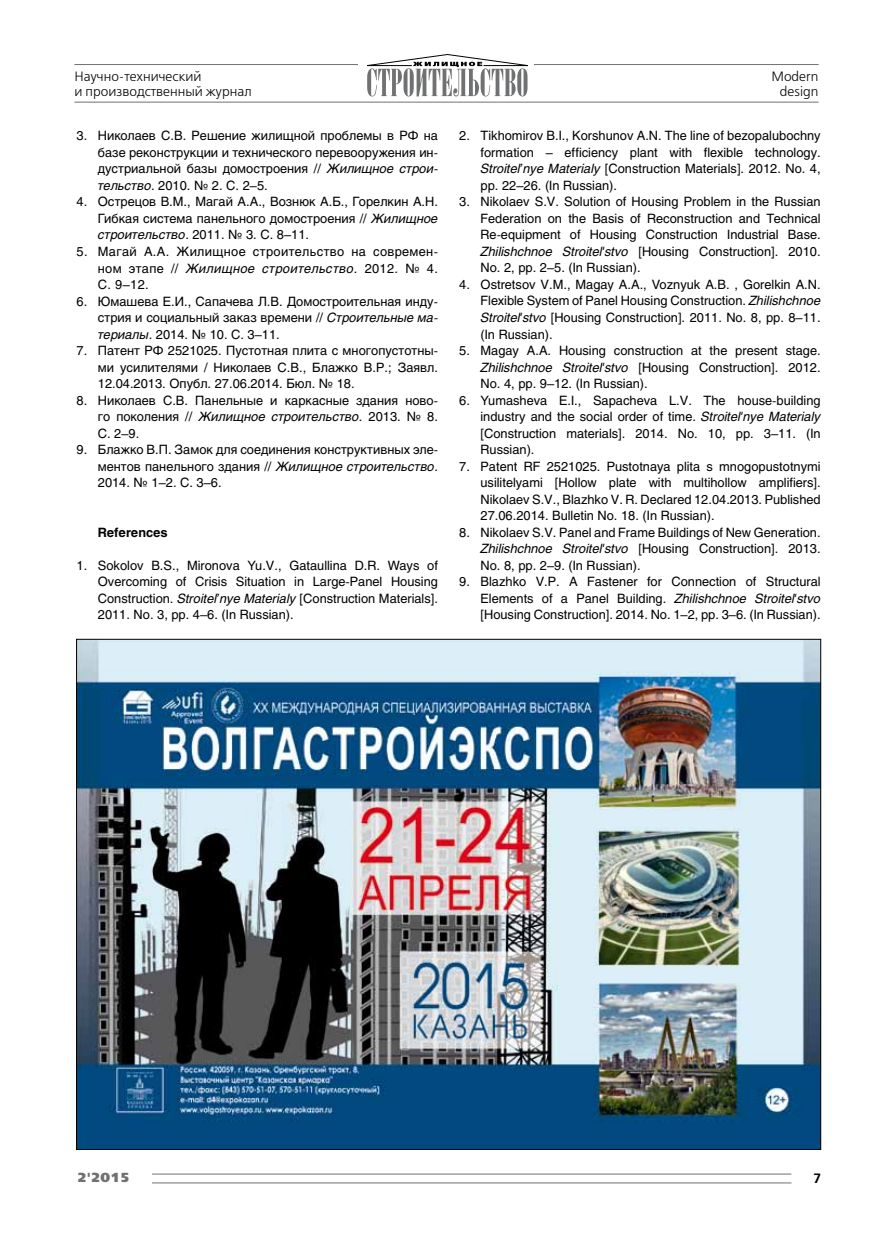
<style>
.page{position:relative;width:893px;height:1234px;background:#fff}
.page>*{position:absolute;margin:0;border:0;box-sizing:border-box;transform-origin:0 0}
.t1{font:13.5px/15px "Free Set C";color:#000;text-align:right}
.t2{font:700 13.5px "Free Set C";color:#000}
.t3{font:13.2px "Free Set Black C";color:#707172}
.t4{font:12.75px/16.5px "Helios";color:#000;text-align:justify}
.t5{font:700 12.75px "Helios";color:#000}
.s1{font-style:italic}
</style>
<div class="page">
<hr style="left:74px;top:102px;width:745px;height:1px;background:#707172">
<hr style="left:77px;top:1182px;width:744px;height:1px;background:#707172">
<hr style="left:77px;top:1173px;width:744px;height:1px;background:#707172">
<hr style="left:74px;top:64px;width:745px;height:1px;background:#707172">
<div style="left:359px;top:51px;width:175px;height:49px;background:#fff"></div>
<svg style="left:367px;top:54px;width:161px;height:42px"></svg>
<div style="left:792px;top:1169px;width:29px;height:15px;background:#fff"></div>
<div style="left:76px;top:1166px;width:75px;height:19px;background:#fff"></div>
<img style="left:78px;top:641px;width:741px;height:506px">
<p class="t1" style="left:74px;top:69px;width:179px;text-align:left">Научно-технический<br>и производственный журнал</p>
<p class="t4" style="left:98px;top:127px;width:342px;text-indent:-21px">3. Николаев С.В. Решение жилищной проблемы в РФ на базе реконструкции и технического перевооружения ин&shy;дустриальной базы домостроения // <span class="s1">Жилищное строи&shy;тельство</span>. 2010. № 2. С. 2–5.</p>
<p class="t4" style="left:98px;top:193px;width:342px;text-indent:-21px">4. Острецов В.М., Магай А.А., Вознюк А.Б., Горелкин А.Н.<br>Гибкая система панельного домостроения // <span class="s1">Жилищное строительство</span>. 2011. № 3. С. 8–11.</p>
<p class="t4" style="left:98px;top:243px;width:342px;text-indent:-21px">5. Магай А.А. Жилищное строительство на современ&shy;ном этапе // <span class="s1">Жилищное строительство</span>. 2012. № 4.<br>С. 9–12.</p>
<p class="t4" style="left:98px;top:292px;width:342px;text-indent:-21px">6. Юмашева Е.И., Сапачева Л.В. Домостроительная инду&shy;стрия и социальный заказ времени // <span class="s1">Строительные ма&shy;териалы</span>. 2014. № 10. С. 3–11.</p>
<p class="t4" style="left:98px;top:342px;width:342px;text-indent:-21px">7. Патент РФ 2521025. Пустотная плита с многопустотны&shy;ми усилителями / Николаев С.В., Блажко В.Р.; Заявл.<br>12.04.2013. Опубл. 27.06.2014. Бюл. № 18.</p>
<p class="t4" style="left:98px;top:391px;width:342px;text-indent:-21px">8. Николаев С.В. Панельные и каркасные здания ново&shy;го поколения // <span class="s1">Жилищное строительство.</span> 2013. № 8.<br>С. 2–9.</p>
<p class="t4" style="left:98px;top:441px;width:342px;text-indent:-21px">9. Блажко В.П. Замок для соединения конструктивных эле&shy;ментов панельного здания // <span class="s1">Жилищное строительство.<br></span>2014. № 1–2. С. 3–6.</p>
<p class="t5" style="left:98px;top:524px;width:71px">References</p>
<p class="t4" style="left:98px;top:556px;width:342px;text-indent:-21px">1. Sokolov B.S., Mironova Yu.V., Gataullina D.R. Ways of Overcoming of Crisis Situation in Large-Panel Housing Construction. <span class="s1">Stroitel’nye Materialy</span> [Construction Materials].<br>2011. No. 3, pp. 4–6. (In Russian).</p>
<p class="t1" style="left:771px;top:69px;width:49px">Modern design</p>
<p class="t4" style="left:480px;top:127px;width:342px;text-indent:-21px">2. Tikhomirov B.I., Korshunov A.N. The line of bezopalubochny formation – efficiency plant with flexible technology.<br><span class="s1">Stroitel’nye Materialy</span> [Construction Materials]. 2012. No. 4, pp. 22–26. (In Russian).</p>
<p class="t4" style="left:480px;top:193px;width:342px;text-indent:-21px">3. Nikolaev S.V. Solution of Housing Problem in the Russian Federation on the Basis of Reconstruction and Technical Re-equipment of Housing Construction Industrial Base.<br><span class="s1">Zhilishchnoe Stroitel'stvo</span> [Housing Construction]. 2010.<br>No. 2, pp. 2–5. (In Russian).</p>
<p class="t4" style="left:480px;top:276px;width:342px;text-indent:-21px">4. Ostretsov V.M., Magay A.A., Voznyuk A.B. , Gorelkin A.N.<br>Flexible System of Panel Housing Construction. <span class="s1">Zhilishchnoe Stroitel'stvo</span> [Housing Construction]. 2011. No. 8, pp. 8–11. (In Russian).</p>
<p class="t4" style="left:480px;top:342px;width:342px;text-indent:-21px">5. Magay A.A. Нousing construction at the present stage.<br><span class="s1">Zhilishchnoe Stroitel'stvo</span> [Housing Construction]. 2012.<br>No. 4, pp. 9–12. (In Russian).</p>
<p class="t4" style="left:480px;top:391px;width:342px;text-indent:-21px">6. Yumasheva E.I., Sapacheva L.V. The house-building industry and the social order of time. <span class="s1">Stroitel'nye Materialy </span>[Construction materiаls]. 2014. No. 10, pp. 3–11. (In Russian).</p>
<p class="t4" style="left:480px;top:457px;width:342px;text-indent:-21px">7. Patent RF 2521025. Pustotnaya plita s mnogopustotnymi usilitelyami [Hollow plate with multihollow amplifiers].<br>Nikolaev S.V., Blazhko V. R. Declared 12.04.2013. Published 27.06.2014. Bulletin No. 18. (In Russian).</p>
<p class="t4" style="left:480px;top:523px;width:342px;text-indent:-21px">8. Nikolaev S.V. Panel and Frame Buildings of New Generation.<br><span class="s1">Zhilishchnoe Stroitel'stvo</span> [Housing Construction]. 2013.<br>No. 8, pp. 2–9. (In Russian).</p>
<p class="t4" style="left:480px;top:573px;width:342px;text-indent:-21px">9. Blazhko V.P. A Fastener for Connection of Structural Elements of a Panel Building. <span class="s1">Zhilishchnoe Stroitel'stvo </span>[Housing Construction]. 2014. No. 1–2, pp. 3–6. (In Russian).</p>
<p class="t3" style="left:77px;top:1169px;width:54px">2'2015</p>
<p class="t2" style="left:813px;top:1169px;width:10px">7</p>
</div>
